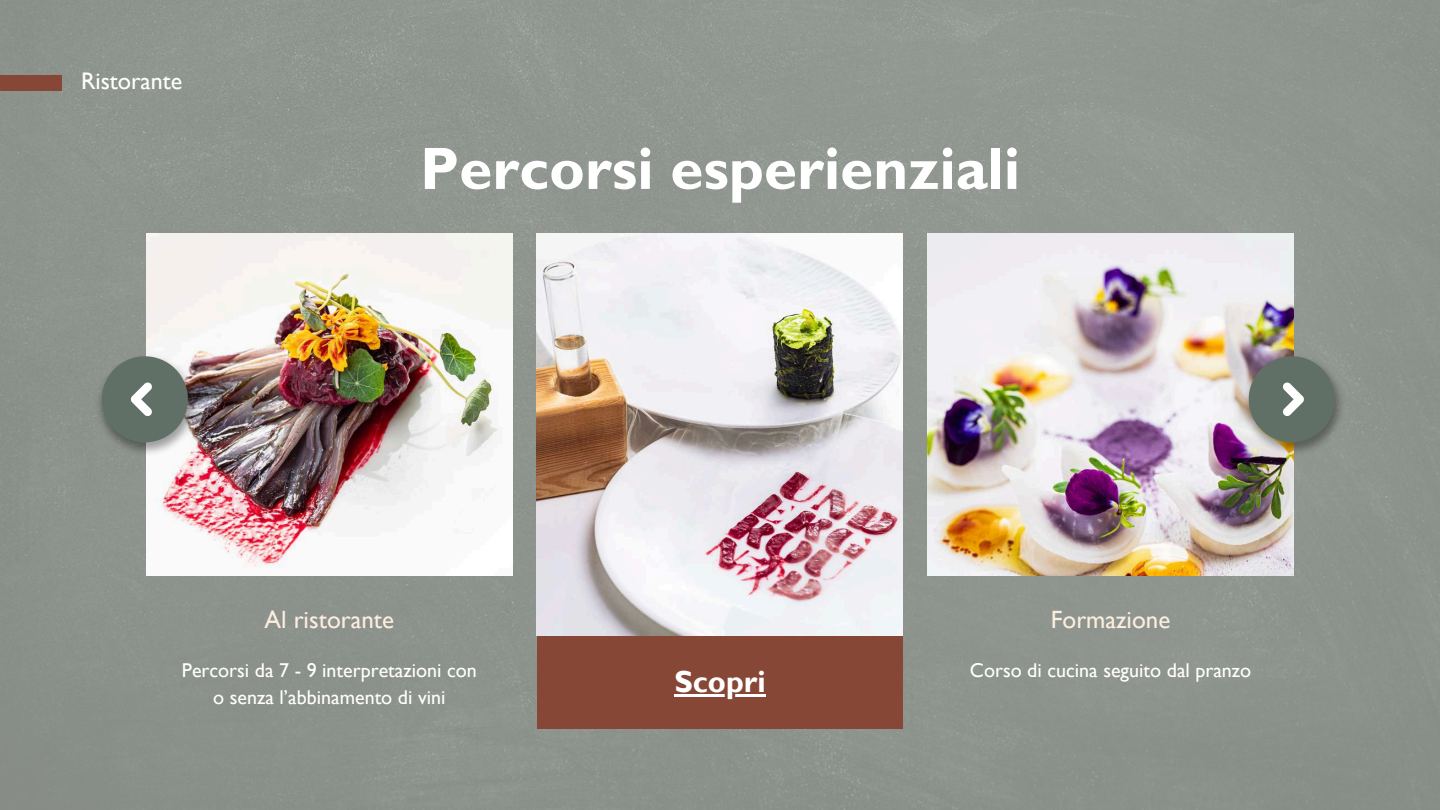
<style>
.page{position:relative;width:1440px;height:810px;background:#8e938e}
.page>*{position:absolute;margin:0;border:0;box-sizing:border-box;transform-origin:0 0}
.t1{font:700 60px "Gill Sans";color:#fff}
.t2{font:700 30.4px "Gill Sans";color:#fff}
.t3{font:25px "Gill Sans";color:#fceedf}
.t4{font:24px "Gill Sans";color:#fff}
.t5{font:20px/27.8px "Gill Sans";color:#fff;text-align:center}
</style>
<div class="page">
<img style="left:147px;top:233px;width:366px;height:343px">
<img style="left:928px;top:233px;width:366px;height:343px">
<img style="left:537px;top:233px;width:366px;height:403px">
<div style="left:537px;top:636px;width:366px;height:93px;background:#874737"></div>
<img style="left:1242px;top:353px;width:103px;height:104px">
<img style="left:95px;top:353px;width:103px;height:104px">
<svg style="left:1249px;top:356px;width:86px;height:86px"></svg>
<svg style="left:102px;top:356px;width:86px;height:86px"></svg>
<div style="left:0;top:75px;width:62px;height:15px;background:#874737"></div>
<hr style="left:674px;top:694px;width:92px;height:3px;background:#fff">
<p class="t4" style="left:81px;top:67px;width:103px">Ristorante</p>
<h1 class="t1" style="left:420px;top:133px;width:602px">Percorsi esperienziali</h1>
<p class="t3" style="left:265px;top:604px;width:131px">Al ristorante</p>
<p class="t3" style="left:1051px;top:604px;width:121px">Formazione</p>
<p class="t5" style="left:182px;top:656px;width:297px">Percorsi da 7 - 9 interpretazioni con o senza l’abbinamento di vini</p>
<p class="t5" style="left:970px;top:656px;width:283px">Corso di cucina seguito dal pranzo</p>
<h2 class="t2" style="left:674px;top:664px;width:93px">Scopri</h2>
</div>
